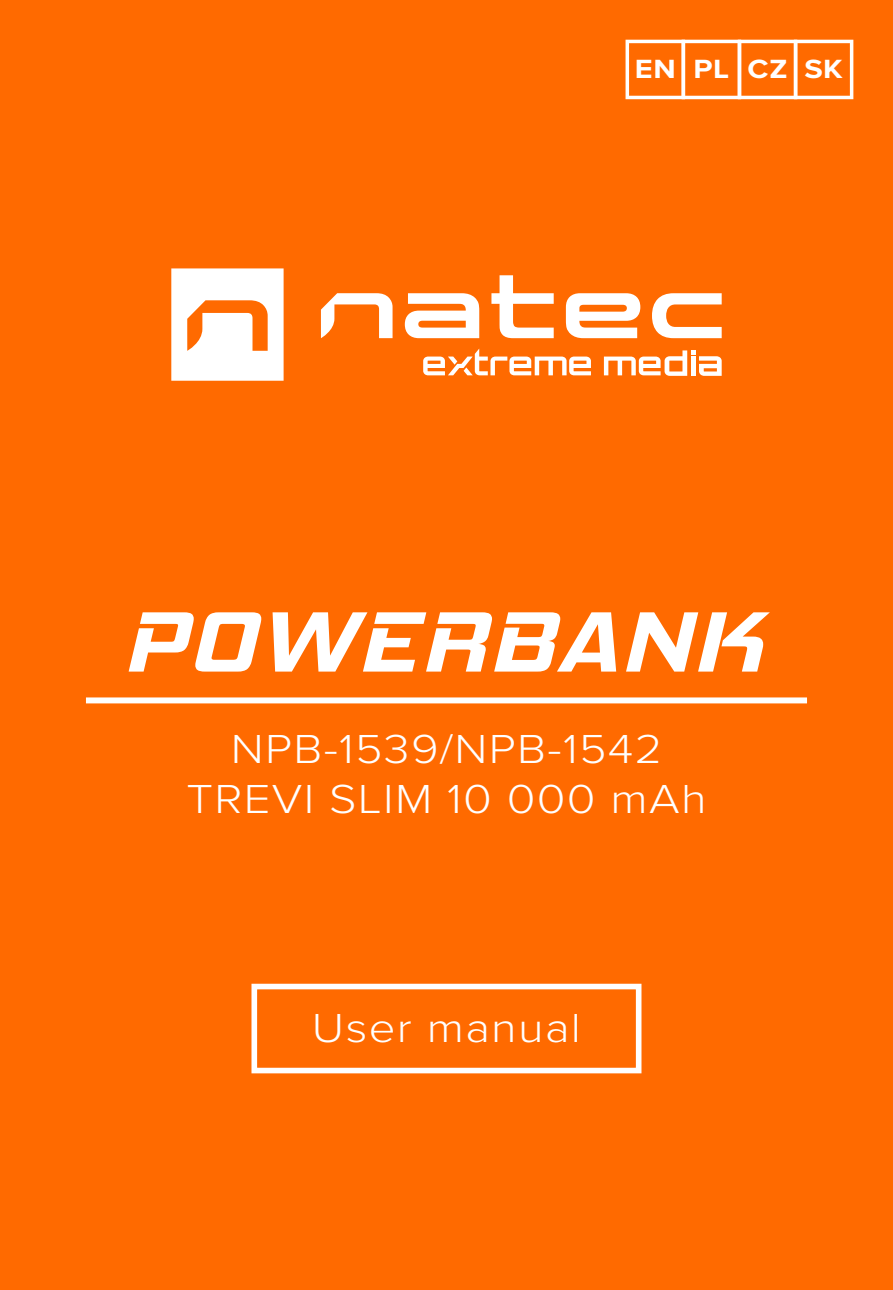
<style>
.page{position:relative;width:893px;height:1290px;background:#ff6a00}
.page>*{position:absolute;margin:0;border:0;box-sizing:border-box;transform-origin:0 0}
.t1{font:italic 700 87.5px "Hemi Head Rg";letter-spacing:.03em;color:#fff;scale:1.12 1}
.t2{font:300 42px/50.4px "Proxima Nova";letter-spacing:.03em;color:#fff;text-align:center;scale:1.12 1}
.t3{font:700 27.3px "Proxima Nova";letter-spacing:.02em;color:#fff;scale:1.12 1}
</style>
<div class="page">
<div style="left:86px;top:697px;width:721px;height:6px;background:#fff"></div>
<div style="left:251px;top:984px;width:390px;height:89px;border:6px solid #fff"></div>
<svg style="left:625px;top:40px;width:228px;height:59px"></svg>
<svg style="left:423px;top:348px;width:168px;height:27px"></svg>
<svg style="left:604px;top:350px;width:118px;height:26px"></svg>
<svg style="left:405px;top:293px;width:74px;height:45px"></svg>
<svg style="left:491px;top:275px;width:63px;height:63px"></svg>
<svg style="left:652px;top:293px;width:70px;height:45px"></svg>
<svg style="left:321px;top:293px;width:72px;height:45px"></svg>
<svg style="left:566px;top:293px;width:74px;height:45px"></svg>
<svg style="left:171px;top:268px;width:113px;height:113px;background:#ffe7d7"></svg>
<p class="t3" style="left:635px;top:48px;width:187px">EN PL CZ SK</p>
<h1 class="t1" style="left:123px;top:589px;width:572px">POWERBANK</h1>
<p class="t2" style="left:186px;top:721px;width:466px">NPB-1539/NPB-1542<br>TREVI SLIM 10 000 mAh</p>
<p class="t2" style="left:312px;top:1000px;width:242px">User manual</p>
</div>
